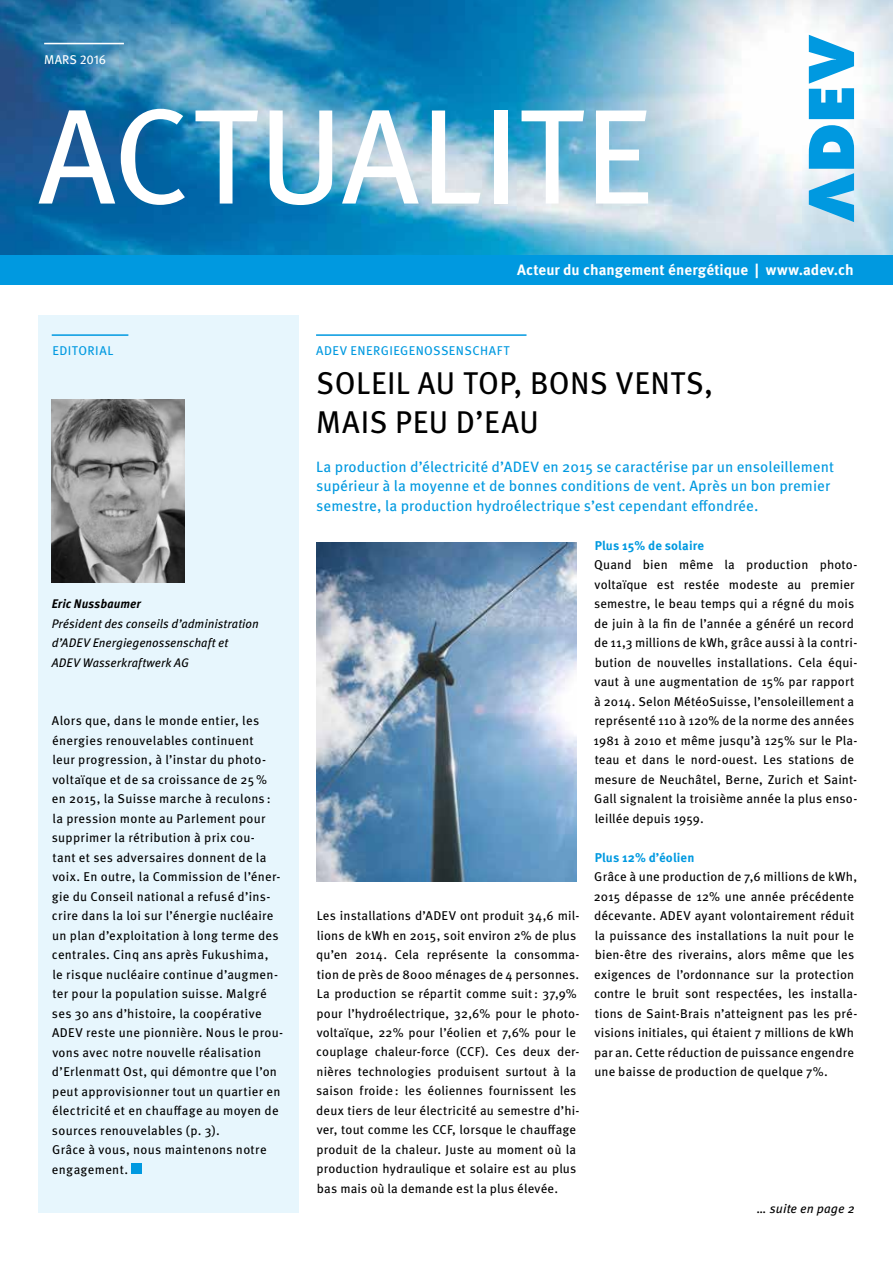
<style>
.page{position:relative;width:893px;height:1263px;background:#fff}
.page>*{position:absolute;margin:0;border:0;box-sizing:border-box;transform-origin:0 0}
.t1{font:135px "Meta Pro";color:#fff}
.t2{font:31.5px/39px "Meta Pro";letter-spacing:.015em;color:#000}
.t3{font:15px/19.5px "Meta Pro";letter-spacing:.005em;color:#0099e0}
.t4{font:700 15px "Meta Pro";color:#fff}
.t5{font:12.75px/19.5px "Meta Pro";letter-spacing:.015em;color:#000}
.t6{font:12.75px "Meta Pro";letter-spacing:.035em;color:#0099e0}
.t7{font:700 12.75px "Meta Pro";letter-spacing:.01em;color:#0099e0}
.t8{font:italic 12.75px "Meta Pro";letter-spacing:.005em;color:#000}
.t9{font:12.75px "Meta Pro";letter-spacing:.005em;color:#fff}
.t10{font:italic 12.45px/19.5px "Meta Pro";letter-spacing:.005em;color:#000}
.t11{font:italic 700 12.45px "Meta Pro";letter-spacing:.01em;color:#000}
</style>
<div class="page">
<div style="left:0;top:0;width:893px;height:285px;background:#0099e0"></div>
<img style="left:0;top:0;width:893px;height:254px">
<div style="left:38px;top:316px;width:261px;height:897px;background:#e7f6fd"></div>
<hr style="left:52px;top:334px;width:76px;height:2px;background:#0099e0">
<div style="left:131px;top:1163px;width:11px;height:11px;background:#0099e0"></div>
<hr style="left:316px;top:334px;width:210px;height:2px;background:#0099e0">
<svg style="left:809px;top:125px;width:45px;height:97px"></svg>
<svg style="left:809px;top:35px;width:45px;height:84px"></svg>
<hr style="left:44px;top:43px;width:80px;height:1px;background:#fff">
<img style="left:51px;top:399px;width:134px;height:184px">
<img style="left:316px;top:542px;width:261px;height:339px">
<p class="t9" style="left:44px;top:52px;width:63px">MARS 2016</p>
<h1 class="t1" style="left:38px;top:73px;width:616px">ACTUALITE</h1>
<p class="t6" style="left:52px;top:342px;width:62px">EDITORIAL</p>
<p class="t11" style="left:52px;top:596px;width:91px">Eric Nussbaumer</p>
<p class="t10" style="left:52px;top:614px;width:209px">Président des conseils d’administration d’ADEV Energiegenossenschaft et<br>ADEV Wasserkraftwerk AG</p>
<p class="t5" style="left:52px;top:711px;width:233px">Alors que, dans le monde entier, les énergies renouvelables continuent<br>leur progression, à l’instar du photo&shy;voltaïque et de sa croissance de 25 % en 2015, la Suisse marche à reculons : la pression monte au Parlement pour supprimer la rétribution à prix cou-<br>tant et ses adversaires donnent de la voix. En outre, la Commission de l’éner&shy;gie du Conseil national a refusé d’ins&shy;crire dans la loi sur l’énergie nucléaire un plan d’exploitation à long terme des centrales. Cinq ans après Fukushima,<br>le risque nucléaire continue d’augmen&shy;ter pour la population suisse. Malgré ses 30 ans d’histoire, la coopérative ADEV reste une pionnière. Nous le prou&shy;vons avec notre nouvelle réalisation d’Erlenmatt Ost, qui démontre que l’on peut approvisionner tout un quartier en électricité et en chauffage au moyen de sources renouvelables (p. 3).<br>Grâce à vous, nous maintenons notre engagement.</p>
<p class="t4" style="left:517px;top:260px;width:338px">Acteur du changement énergétique | www.adev.ch</p>
<p class="t6" style="left:316px;top:342px;width:195px">ADEV ENERGIEGENOSSENSCHAFT</p>
<h2 class="t2" style="left:316px;top:363px;width:398px">SOLEIL AU TOP, BONS VENTS,<br>MAIS PEU D’EAU</h2>
<p class="t3" style="left:316px;top:457px;width:519px">La production d’électricité d’ADEV en 2015 se caractérise par un ensoleillement supérieur à la moyenne et de bonnes conditions de vent. Après un bon premier semestre, la production hydroélectrique s’est cependant effondrée.</p>
<p class="t5" style="left:316px;top:906px;width:265px">Les installations d’ADEV ont produit 34,6 mil&shy;lions de kWh en 2015, soit environ 2% de plus qu’en 2014. Cela représente la consomma&shy;tion de près de 8000 ménages de 4 personnes.<br>La production se répartit comme suit: 37,9% pour l’hydroélectrique, 32,6% pour le photo&shy;voltaïque, 22% pour l’éolien et 7,6% pour le couplage chaleur-force (CCF). Ces deux der&shy;nières technologies produisent surtout à la saison froide : les éoliennes fournissent les deux tiers de leur électricité au semestre d’hi&shy;ver, tout comme les CCF, lorsque le chauffage produit de la chaleur. Juste au moment où la production hydraulique et solaire est au plus bas mais où la demande est la plus élevée.</p>
<p class="t7" style="left:595px;top:537px;width:111px">Plus 15% de solaire</p>
<p class="t5" style="left:594px;top:555px;width:265px">Quand bien même la production photo&shy;voltaïque est restée modeste au premier semestre, le beau temps qui a régné du mois de juin à la fin de l’année a généré un record de 11,3 millions de kWh, grâce aussi à la contri&shy;bution de nouvelles installations. Cela équi&shy;vaut à une augmentation de 15% par rapport à 2014. Selon MétéoSuisse, l’ensoleillement a représenté 110 à 120% de la norme des années 1981 à 2010 et même jusqu’à 125% sur le Pla&shy;teau et dans le nord-ouest. Les stations de mesure de Neuchâtel, Berne, Zurich et Saint-Gall signalent la troisième année la plus enso&shy;leillée depuis 1959.</p>
<p class="t7" style="left:595px;top:849px;width:101px">Plus 12% d’éolien</p>
<p class="t5" style="left:594px;top:867px;width:265px">Grâce à une production de 7,6 millions de kWh, 2015 dépasse de 12% une année précédente décevante. ADEV ayant volontairement réduit la puissance des installations la nuit pour le bien-être des riverains, alors même que les exigences de l’ordonnance sur la protection contre le bruit sont respectées, les installa&shy;tions de Saint-Brais n’atteignent pas les pré&shy;visions initiales, qui étaient 7 millions de kWh par an. Cette réduction de puissance engendre une baisse de production de quelque 7%.</p>
<p class="t8" style="left:757px;top:1200px;width:99px">… suite en page 2</p>
</div>
